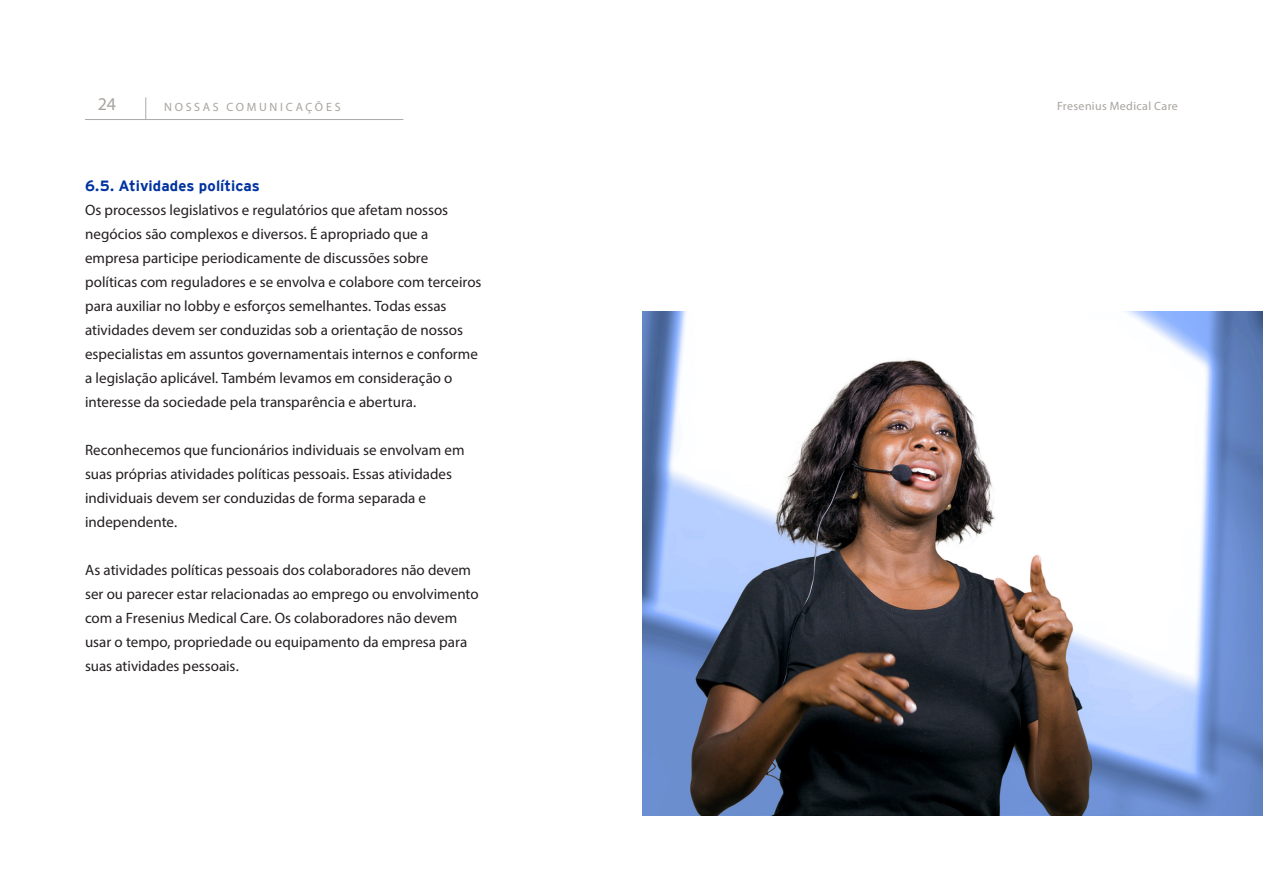
<style>
.page{position:relative;width:1263px;height:893px;background:#fff}
.page>*{position:absolute;margin:0;border:0;box-sizing:border-box;transform-origin:0 0}
.t1{font:18px "Myriad Pro";color:#a8a39d}
.Fließtext_1__Absatz{font:15px/24px "Myriad Pro";color:#231f20}
.Fließtext_1__Absatz-2{font:700 15px "Interstate";letter-spacing:.005em;color:#0033a0}
.Fließtext_1__Absatz-3{font:12px "Myriad Pro";letter-spacing:.035em;color:#a8a39d}
.Fließtext_1__Absatz-4{font:12px "Myriad Pro";letter-spacing:.23em;color:#a8a39d}
</style>
<div class="page">
<img style="left:642px;top:311px;width:621px;height:504px">
<hr style="left:85px;top:119px;width:318px;height:1px;background:#a8a9ad">
<svg style="left:145px;top:97px;width:1px;height:22px"></svg>
<p class="t1" style="left:98px;top:93px;width:20px">24</p>
<p class="Fließtext_1__Absatz-4" style="left:164px;top:99px;width:178px">NOSSAS COMUNICAÇÕES</p>
<p class="Fließtext_1__Absatz-3" style="left:1057px;top:99px;width:122px">Fresenius Medical Care</p>
<p class="Fließtext_1__Absatz-2" style="left:85px;top:177px;width:176px">6.5. Atividades políticas</p>
<p class="Fließtext_1__Absatz" style="left:85px;top:198px;width:398px">Os processos legislativos e regulatórios que afetam nossos negócios são complexos e diversos. É apropriado que a empresa participe periodicamente de discussões sobre políticas com reguladores e se envolva e colabore com terceiros para auxiliar no lobby e esforços semelhantes. Todas essas atividades devem ser conduzidas sob a orientação de nossos especialistas em assuntos governamentais internos e conforme a legislação aplicável. Também levamos em consideração o interesse da sociedade pela transparência e abertura.</p>
<p class="Fließtext_1__Absatz" style="left:85px;top:438px;width:381px">Reconhecemos que funcionários individuais se envolvam em suas próprias atividades políticas pessoais. Essas atividades individuais devem ser conduzidas de forma separada e independente.</p>
<p class="Fließtext_1__Absatz" style="left:85px;top:558px;width:395px">As atividades políticas pessoais dos colaboradores não devem ser ou parecer estar relacionadas ao emprego ou envolvimento com a Fresenius Medical Care. Os colaboradores não devem usar o tempo, propriedade ou equipamento da empresa para suas atividades pessoais.</p>
</div>
